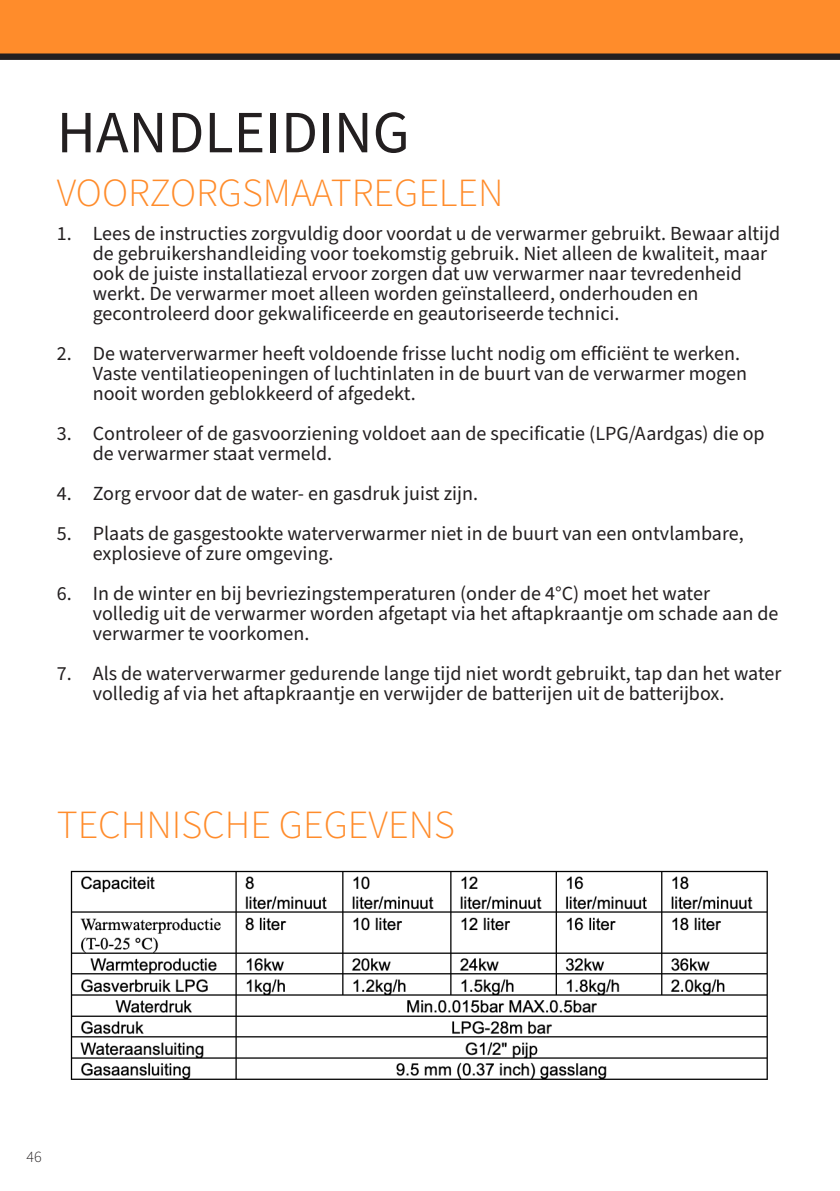
<style>
.page{position:relative;width:840px;height:1191px;background:#fff}
.page>*{position:absolute;margin:0;border:0;box-sizing:border-box;transform-origin:0 0}
.t1{font:60px "Source Sans Pro";color:#231f20}
.t2{font:300 40px "Source Sans Pro";color:#ff8c2b}
.t3{font:20px/20px "Source Sans Pro";color:#231f20}
.t4{font:300 16px "Source Sans Pro";color:#231f20}
</style>
<div class="page">
<div style="left:0;top:0;width:839px;height:57px;background:#ff8c2b"></div>
<div style="left:0;top:54px;width:839px;height:6px;background:#231f20"></div>
<img style="left:70px;top:870px;width:698px;height:210px">
<p class="t1" style="left:57px;top:92px;width:354px">HANDLEIDING</p>
<p class="t2" style="left:57px;top:165px;width:448px">VOORZORGSMAATREGELEN</p>
<p class="t3" style="left:93px;top:224px;width:688px;text-indent:-36px">1. Lees de instructies zorgvuldig door voordat u de verwarmer gebruikt. Bewaar altijd de gebruikershandleiding voor toekomstig gebruik. Niet alleen de kwaliteit, maar ook de juiste installatiezal ervoor zorgen dat uw verwarmer naar tevredenheid werkt. De verwarmer moet alleen worden geïnstalleerd, onderhouden en gecontroleerd door gekwalificeerde en geautoriseerde technici.</p>
<p class="t3" style="left:93px;top:344px;width:655px;text-indent:-36px">2. De waterverwarmer heeft voldoende frisse lucht nodig om efficiënt te werken.<br>Vaste ventilatieopeningen of luchtinlaten in de buurt van de verwarmer mogen nooit worden geblokkeerd of afgedekt.</p>
<p class="t3" style="left:93px;top:424px;width:673px;text-indent:-36px">3. Controleer of de gasvoorziening voldoet aan de specificatie (LPG/Aardgas) die op de verwarmer staat vermeld.</p>
<p class="t3" style="left:57px;top:484px;width:422px">4. Zorg ervoor dat de water- en gasdruk juist zijn.</p>
<p class="t3" style="left:93px;top:524px;width:652px;text-indent:-36px">5. Plaats de gasgestookte waterverwarmer niet in de buurt van een ontvlambare, explosieve of zure omgeving.</p>
<p class="t3" style="left:93px;top:584px;width:686px;text-indent:-36px">6. In de winter en bij bevriezingstemperaturen (onder de 4°C) moet het water volledig uit de verwarmer worden afgetapt via het aftapkraantje om schade aan de verwarmer te voorkomen.</p>
<p class="t3" style="left:93px;top:664px;width:689px;text-indent:-36px">7. Als de waterverwarmer gedurende lange tijd niet wordt gebruikt, tap dan het water volledig af via het aftapkraantje en verwijder de batterijen uit de batterijbox.</p>
<p class="t2" style="left:57px;top:797px;width:399px">TECHNISCHE GEGEVENS</p>
<p class="t4" style="left:26px;top:1145px;width:17px">46</p>
</div>
